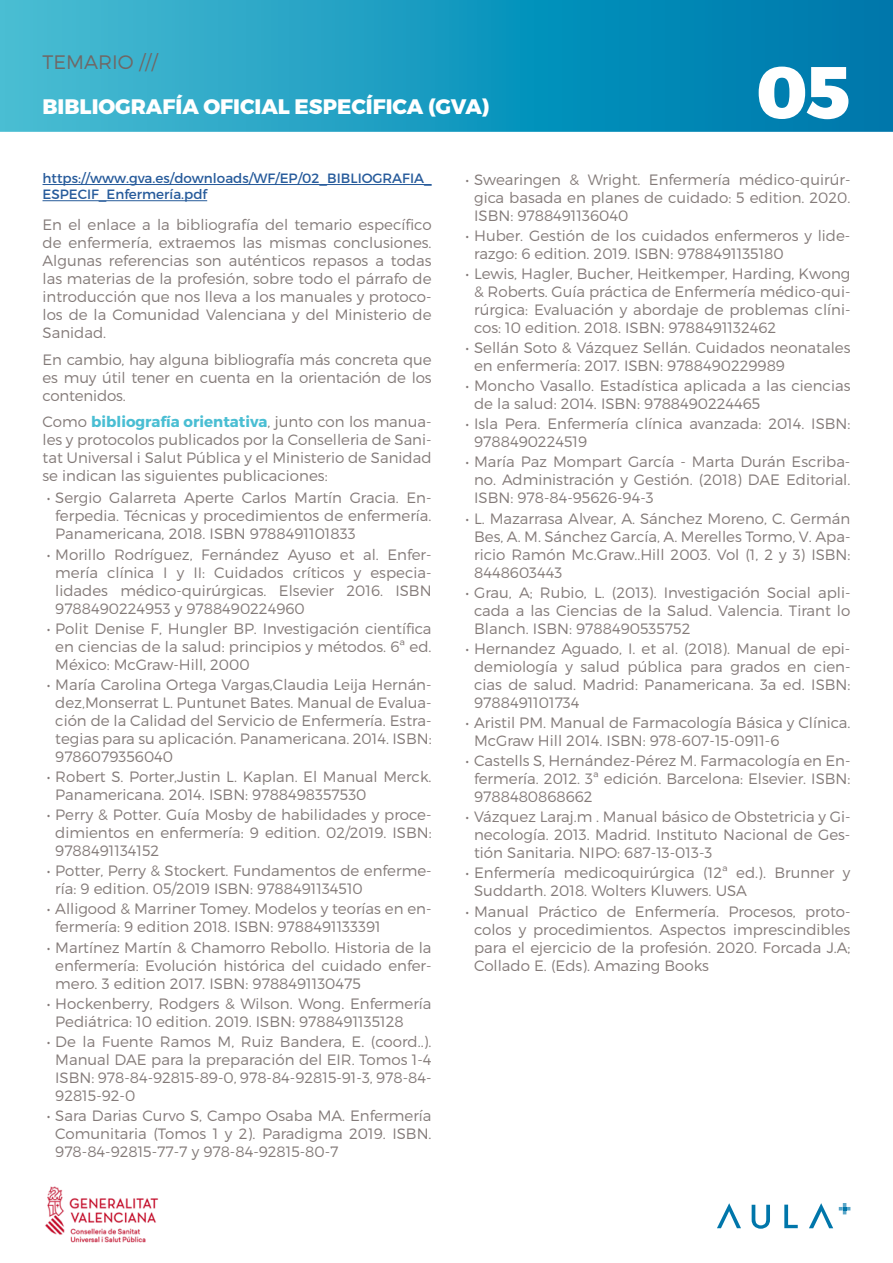
<style>
.page{position:relative;width:893px;height:1263px;background:#fff}
.page>*{position:absolute;margin:0;border:0;box-sizing:border-box;transform-origin:0 0}
.t1{font:73.5px "Trueno Ex Bd";color:#fff}
.t2{font:21px "Trueno Ex Bd";color:#fff}
.t3{font:19.5px "Trueno Lt";color:#706765}
.t4{font:15px/18px "Trueno Lt";color:#837a78;text-align:justify}
.t5{font:15px "Trueno Bd";color:#4abed3}
.t6{font:13.5px/16.2px "Trueno Rg";color:#275b9b}
.s1{font-family:"Trueno Lt";color:#837a78}
</style>
<div class="page">
<svg style="left:752px;top:1205px;width:18px;height:24px"></svg>
<svg style="left:784px;top:1204px;width:14px;height:24px"></svg>
<svg style="left:717px;top:1203px;width:24px;height:25px"></svg>
<svg style="left:809px;top:1203px;width:24px;height:25px"></svg>
<svg style="left:839px;top:1203px;width:11px;height:11px"></svg>
<img style="left:45px;top:1186px;width:114px;height:57px">
<svg style="left:0;top:0;width:893px;height:132px;background:#1999bf"></svg>
<hr style="left:43px;top:184px;width:389px;height:1px;background:#275b9b">
<hr style="left:43px;top:200px;width:164px;height:1px;background:#275b9b">
<h3 class="t3" style="left:43px;top:50px;width:117px">TEMARIO ///</h3>
<h2 class="t2" style="left:43px;top:94px;width:449px">BIBLIOGRAFÍA OFICIAL ESPECÍFICA (GVA)</h2>
<h1 class="t1" style="left:756px;top:47px;width:96px">05</h1>
<p class="t6" style="left:43px;top:170px;width:391px">https://www.gva.es/downloads/WF/EP/02_BIBLIOGRAFIA_<br>ESPECIF_Enfermería.pdf</p>
<p class="t4" style="left:43px;top:216px;width:391px">En el enlace a la bibliografía del temario específico de enfermería, extraemos las mismas conclusiones.<br>Algunas referencias son auténticos repasos a todas las materias de la profesión, sobre todo el párrafo de introducción que nos lleva a los manuales y protoco&shy;los de la Comunidad Valenciana y del Ministerio de Sanidad.</p>
<p class="t4" style="left:43px;top:350px;width:391px">En cambio, hay alguna bibliografía más concreta que es muy útil tener en cuenta en la orientación de los contenidos.</p>
<p class="t5" style="left:43px;top:412px;width:391px"><span class="s1">Como</span> bibliografía orientativa<span class="s1">, junto con los manua-</span></p>
<p class="t4" style="left:43px;top:431px;width:391px">les y protocolos publicados por la Conselleria de Sani&shy;tat Universal i Salut Pública y el Ministerio de Sanidad se indican las siguientes publicaciones:</p>
<p class="t4" style="left:55px;top:489px;width:378px;text-indent:-9px">• Sergio Galarreta Aperte Carlos Martín Gracia. En&shy;ferpedia. Técnicas y procedimientos de enfermería.<br>Panamericana, 2018. ISBN 9788491101833</p>
<p class="t4" style="left:55px;top:545px;width:378px;text-indent:-9px">• Morillo Rodríguez, Fernández Ayuso et al. Enfer&shy;mería clínica I y II: Cuidados críticos y especia&shy;lidades médico-quirúrgicas. Elsevier 2016. ISBN 9788490224953 y 9788490224960</p>
<p class="t4" style="left:55px;top:619px;width:378px;text-indent:-9px">• Polit Denise F, Hungler BP. Investigación científica en ciencias de la salud: principios y métodos. 6ª ed.<br>México: McGraw-Hill, 2000</p>
<p class="t4" style="left:55px;top:675px;width:378px;text-indent:-9px">• María Carolina Ortega Vargas,Claudia Leija Hernán&shy;dez,Monserrat L. Puntunet Bates. Manual de Evalua&shy;ción de la Calidad del Servicio de Enfermería. Estra&shy;tegias para su aplicación. Panamericana. 2014. ISBN:<br>9786079356040</p>
<p class="t4" style="left:55px;top:767px;width:378px;text-indent:-9px">• Robert S. Porter,Justin L. Kaplan. El Manual Merck.<br>Panamericana. 2014. ISBN: 9788498357530</p>
<p class="t4" style="left:55px;top:805px;width:378px;text-indent:-9px">• Perry &amp; Potter. Guía Mosby de habilidades y proce&shy;dimientos en enfermería: 9 edition. 02/2019. ISBN:<br>9788491134152</p>
<p class="t4" style="left:55px;top:862px;width:378px;text-indent:-9px">• Potter, Perry &amp; Stockert. Fundamentos de enferme&shy;ría: 9 edition. 05/2019 ISBN: 9788491134510</p>
<p class="t4" style="left:55px;top:900px;width:378px;text-indent:-9px">• Alligood &amp; Marriner Tomey. Modelos y teorías en en&shy;fermería: 9 edition 2018. ISBN: 9788491133391</p>
<p class="t4" style="left:55px;top:938px;width:378px;text-indent:-9px">• Martínez Martín &amp; Chamorro Rebollo. Historia de la enfermería: Evolución histórica del cuidado enfer&shy;mero. 3 edition 2017. ISBN: 9788491130475</p>
<p class="t4" style="left:55px;top:994px;width:378px;text-indent:-9px">• Hockenberry, Rodgers &amp; Wilson. Wong. Enfermería<br>Pediátrica: 10 edition. 2019. ISBN: 9788491135128</p>
<p class="t4" style="left:55px;top:1032px;width:378px;text-indent:-9px">• De la Fuente Ramos M, Ruiz Bandera, E. (coord..).<br>Manual DAE para la preparación del EIR. Tomos 1-4<br>ISBN: 978-84-92815-89-0, 978-84-92815-91-3, 978-84- 92815-92-0</p>
<p class="t4" style="left:55px;top:1106px;width:378px;text-indent:-9px">• Sara Darias Curvo S, Campo Osaba MA. Enfermería Comunitaria (Tomos 1 y 2). Paradigma 2019. ISBN.<br>978-84-92815-77-7 y 978-84-92815-80-7</p>
<p class="t4" style="left:474px;top:170px;width:378px;text-indent:-9px">• Swearingen &amp; Wright. Enfermería médico-quirúr&shy;gica basada en planes de cuidado: 5 edition. 2020.<br>ISBN: 9788491136040</p>
<p class="t4" style="left:474px;top:226px;width:378px;text-indent:-9px">• Huber. Gestión de los cuidados enfermeros y lide&shy;razgo: 6 edition. 2019. ISBN: 9788491135180</p>
<p class="t4" style="left:474px;top:264px;width:378px;text-indent:-9px">• Lewis, Hagler, Bucher, Heitkemper, Harding, Kwong &amp; Roberts. Guía práctica de Enfermería médico-qui&shy;rúrgica: Evaluación y abordaje de problemas clíni&shy;cos: 10 edition. 2018. ISBN: 9788491132462</p>
<p class="t4" style="left:474px;top:338px;width:378px;text-indent:-9px">• Sellán Soto &amp; Vázquez Sellán. Cuidados neonatales en enfermería: 2017. ISBN: 9788490229989</p>
<p class="t4" style="left:474px;top:377px;width:378px;text-indent:-9px">• Moncho Vasallo. Estadística aplicada a las ciencias de la salud: 2014. ISBN: 9788490224465</p>
<p class="t4" style="left:474px;top:415px;width:378px;text-indent:-9px">• Isla Pera. Enfermería clínica avanzada: 2014. ISBN:<br>9788490224519</p>
<p class="t4" style="left:474px;top:453px;width:378px;text-indent:-9px">• María Paz Mompart García - Marta Durán Escriba&shy;no. Administración y Gestión. (2018) DAE Editorial.<br>ISBN: 978-84-95626-94-3</p>
<p class="t4" style="left:474px;top:509px;width:378px;text-indent:-9px">• L. Mazarrasa Alvear, A. Sánchez Moreno, C. Germán Bes, A. M. Sánchez García, A. Merelles Tormo, V. Apa&shy;ricio Ramón Mc.Graw..Hill 2003. Vol (1, 2 y 3) ISBN:<br>8448603443</p>
<p class="t4" style="left:474px;top:583px;width:378px;text-indent:-9px">• Grau, A; Rubio, L. (2013). Investigación Social apli&shy;cada a las Ciencias de la Salud. Valencia. Tirant lo Blanch. ISBN: 9788490535752</p>
<p class="t4" style="left:474px;top:639px;width:378px;text-indent:-9px">• Hernandez Aguado, I. et al. (2018). Manual de epi&shy;demiología y salud pública para grados en cien&shy;cias de salud. Madrid: Panamericana. 3a ed. ISBN:<br>9788491101734</p>
<p class="t4" style="left:474px;top:713px;width:378px;text-indent:-9px">• Aristil PM. Manual de Farmacología Básica y Clínica.<br>McGraw Hill 2014. ISBN: 978-607-15-0911-6</p>
<p class="t4" style="left:474px;top:751px;width:378px;text-indent:-9px">• Castells S, Hernández-Pérez M. Farmacología en En&shy;fermería. 2012. 3ª edición. Barcelona: Elsevier. ISBN:<br>9788480868662</p>
<p class="t4" style="left:474px;top:808px;width:378px;text-indent:-9px">• Vázquez Laraj.m . Manual básico de Obstetricia y Gi&shy;necología. 2013. Madrid. Instituto Nacional de Ges&shy;tión Sanitaria. NIPO: 687-13-013-3</p>
<p class="t4" style="left:474px;top:864px;width:378px;text-indent:-9px">• Enfermería medicoquirúrgica (12ª ed.). Brunner y<br>Suddarth. 2018. Wolters Kluwers. USA</p>
<p class="t4" style="left:474px;top:902px;width:378px;text-indent:-9px">• Manual Práctico de Enfermería. Procesos, proto&shy;colos y procedimientos. Aspectos imprescindibles para el ejercicio de la profesión. 2020. Forcada J.A; Collado E. (Eds). Amazing Books</p>
</div>
